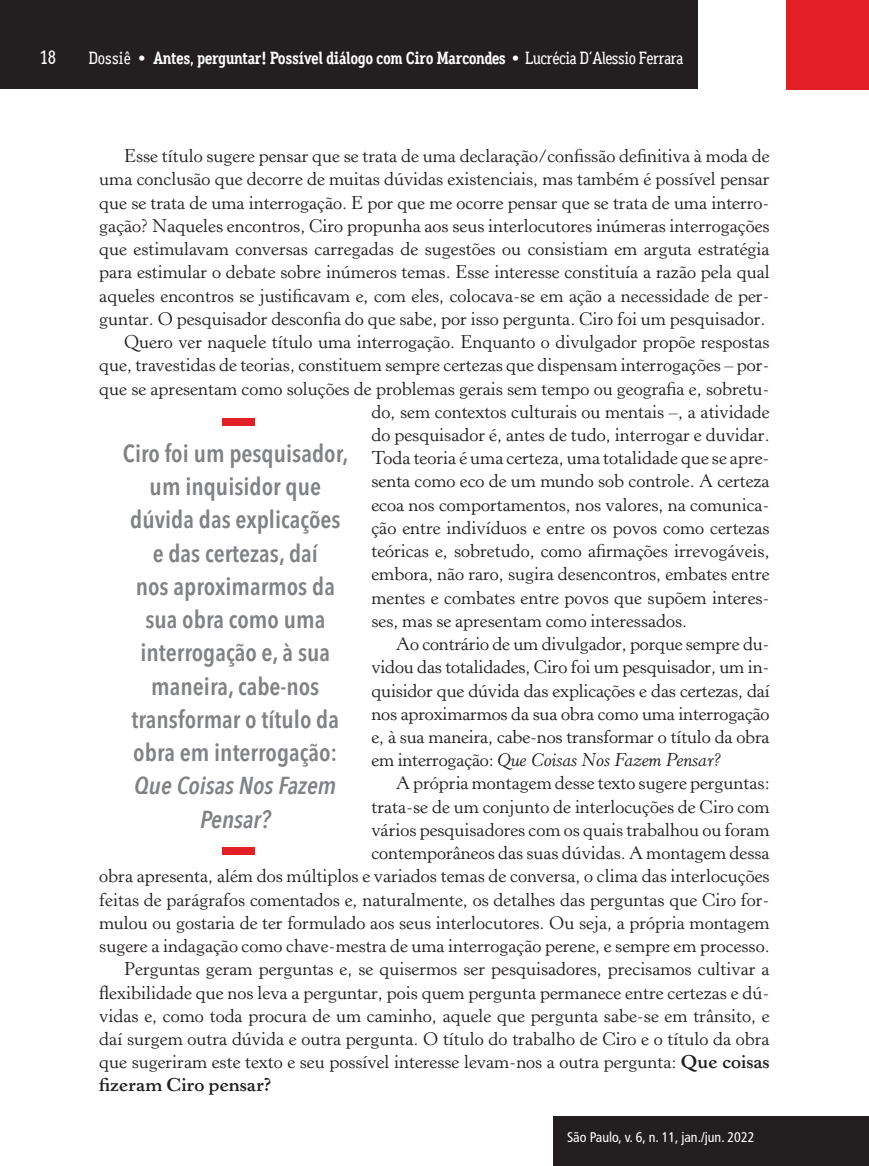
<style>
.page{position:relative;width:869px;height:1166px;background:#fff}
.page>*{position:absolute;margin:0;border:0;box-sizing:border-box;transform-origin:0 0}
.t1{font:600 condensed 24.5px/33.2px "Avenir Next LT Pro";color:#808285;text-align:center}
.t2{font:italic 600 24.5px/33.2px "Avenir Next Condensed";color:#808285;text-align:center}
.t3{font:500 19.25px "Aaux Office";color:#fff}
.t4{font:18.38px "Horley Old Style";color:#231f20}
.t5{font:italic 18.38px "Horley Old Style";letter-spacing:-.01em;color:#231f20}
.t6{font:700 18.38px "Horley Old Style";color:#231f20}
.t7{font:700 17.5px "Aaux Office";letter-spacing:-.03em;color:#fff}
.t8{font:condensed 14px "Frutiger LT Std";color:#fff}
.s1{font-weight:500}
.s2{font-style:normal}
.s3{font-weight:700}
</style>
<div class="page">
<div style="left:785px;top:0;width:83px;height:90px;background:#e41e25"></div>
<div style="left:0;top:0;width:697px;height:89px;background:#231f20"></div>
<div style="left:553px;top:1116px;width:314px;height:50px;background:#231f20"></div>
<div style="left:223px;top:847px;width:32px;height:7px;background:#e41e25"></div>
<div style="left:223px;top:419px;width:32px;height:7px;background:#e41e25"></div>
<p class="t3" style="left:40px;top:47px;width:18px">18</p>
<p class="t7" style="left:89px;top:48px;width:596px"><span class="s1">Dossiê •</span> Antes, perguntar! Possível diálogo com Ciro Marcondes <span class="s1">• Lucrécia D´Alessio Ferrara</span></p>
<p class="t4" style="left:124px;top:145px;width:646px">Esse título sugere pensar que se trata de uma declaração/confissão definitiva à moda de</p>
<p class="t4" style="left:99px;top:168px;width:671px">uma conclusão que decorre de muitas dúvidas existenciais, mas também é possível pensar</p>
<p class="t4" style="left:99px;top:192px;width:671px">que se trata de uma interrogação. E por que me ocorre pensar que se trata de uma interro-</p>
<p class="t4" style="left:99px;top:215px;width:671px">gação? Naqueles encontros, Ciro propunha aos seus interlocutores inúmeras interrogações</p>
<p class="t4" style="left:99px;top:238px;width:671px">que estimulavam conversas carregadas de sugestões ou consistiam em arguta estratégia</p>
<p class="t4" style="left:99px;top:261px;width:671px">para estimular o debate sobre inúmeros temas. Esse interesse constituía a razão pela qual</p>
<p class="t4" style="left:99px;top:285px;width:671px">aqueles encontros se justificavam e, com eles, colocava-se em ação a necessidade de per-</p>
<p class="t4" style="left:99px;top:308px;width:667px">guntar. O pesquisador desconfia do que sabe, por isso pergunta. Ciro foi um pesquisador.</p>
<p class="t4" style="left:124px;top:331px;width:646px">Quero ver naquele título uma interrogação. Enquanto o divulgador propõe respostas</p>
<p class="t4" style="left:99px;top:354px;width:671px">que, travestidas de teorias, constituem sempre certezas que dispensam interrogações – por-</p>
<p class="t4" style="left:99px;top:377px;width:671px">que se apresentam como soluções de problemas gerais sem tempo ou geografia e, sobretu-</p>
<p class="t4" style="left:371px;top:401px;width:399px">do, sem contextos culturais ou mentais –, a atividade</p>
<p class="t4" style="left:371px;top:424px;width:399px">do pesquisador é, antes de tudo, interrogar e duvidar.</p>
<p class="t4" style="left:371px;top:447px;width:399px">Toda teoria é uma certeza, uma totalidade que se apre-</p>
<p class="t4" style="left:371px;top:470px;width:399px">senta como eco de um mundo sob controle. A certeza</p>
<p class="t4" style="left:371px;top:494px;width:399px">ecoa nos comportamentos, nos valores, na comunica-</p>
<p class="t4" style="left:371px;top:517px;width:399px">ção entre indivíduos e entre os povos como certezas</p>
<p class="t4" style="left:371px;top:540px;width:399px">teóricas e, sobretudo, como afirmações irrevogáveis,</p>
<p class="t4" style="left:371px;top:563px;width:399px">embora, não raro, sugira desencontros, embates entre</p>
<p class="t4" style="left:371px;top:587px;width:399px">mentes e combates entre povos que supõem interes-</p>
<p class="t4" style="left:371px;top:610px;width:317px">ses, mas se apresentam como interessados.</p>
<p class="t4" style="left:396px;top:633px;width:375px">Ao contrário de um divulgador, porque sempre du-</p>
<p class="t4" style="left:371px;top:656px;width:399px">vidou das totalidades, Ciro foi um pesquisador, um in-</p>
<p class="t4" style="left:371px;top:679px;width:399px">quisidor que dúvida das explicações e das certezas, daí</p>
<p class="t4" style="left:371px;top:703px;width:399px">nos aproximarmos da sua obra como uma interrogação</p>
<p class="t4" style="left:371px;top:726px;width:399px">e, à sua maneira, cabe-nos transformar o título da obra</p>
<p class="t5" style="left:371px;top:749px;width:350px"><span class="s2">em interrogação:</span> Que Coisas Nos Fazem Pensar?</p>
<p class="t4" style="left:396px;top:772px;width:375px">A própria montagem desse texto sugere perguntas:</p>
<p class="t4" style="left:371px;top:796px;width:399px">trata-se de um conjunto de interlocuções de Ciro com</p>
<p class="t4" style="left:371px;top:819px;width:399px">vários pesquisadores com os quais trabalhou ou foram</p>
<p class="t4" style="left:371px;top:842px;width:399px">contemporâneos das suas dúvidas. A montagem dessa</p>
<p class="t4" style="left:99px;top:865px;width:671px">obra apresenta, além dos múltiplos e variados temas de conversa, o clima das interlocuções</p>
<p class="t4" style="left:99px;top:888px;width:671px">feitas de parágrafos comentados e, naturalmente, os detalhes das perguntas que Ciro for-</p>
<p class="t4" style="left:99px;top:912px;width:671px">mulou ou gostaria de ter formulado aos seus interlocutores. Ou seja, a própria montagem</p>
<p class="t4" style="left:99px;top:935px;width:671px">sugere a indagação como chave-mestra de uma interrogação perene, e sempre em processo.</p>
<p class="t4" style="left:124px;top:958px;width:646px">Perguntas geram perguntas e, se quisermos ser pesquisadores, precisamos cultivar a</p>
<p class="t4" style="left:99px;top:981px;width:671px">flexibilidade que nos leva a perguntar, pois quem pergunta permanece entre certezas e dú-</p>
<p class="t4" style="left:99px;top:1005px;width:671px">vidas e, como toda procura de um caminho, aquele que pergunta sabe-se em trânsito, e</p>
<p class="t4" style="left:99px;top:1028px;width:671px">daí surgem outra dúvida e outra pergunta. O título do trabalho de Ciro e o título da obra</p>
<p class="t4" style="left:99px;top:1051px;width:671px">que sugeriram este texto e seu possível interesse levam-nos a outra pergunta: <span class="s3">Que coisas</span></p>
<p class="t6" style="left:99px;top:1074px;width:173px">fizeram Ciro pensar?</p>
<h1 class="t1" style="left:123px;top:436px;width:227px">Ciro foi um pesquisador, um inquisidor que dúvida das explicações e das certezas, daí<br>nos aproximarmos da sua obra como uma interrogação e, à sua maneira, cabe-nos transformar o título da obra em interrogação:</h1>
<h1 class="t2" style="left:134px;top:769px;width:203px">Que Coisas Nos Fazem<br>Pensar?</h1>
<p class="t8" style="left:567px;top:1129px;width:189px">São Paulo, v. 6, n. 11, jan./jun. 2022</p>
</div>
